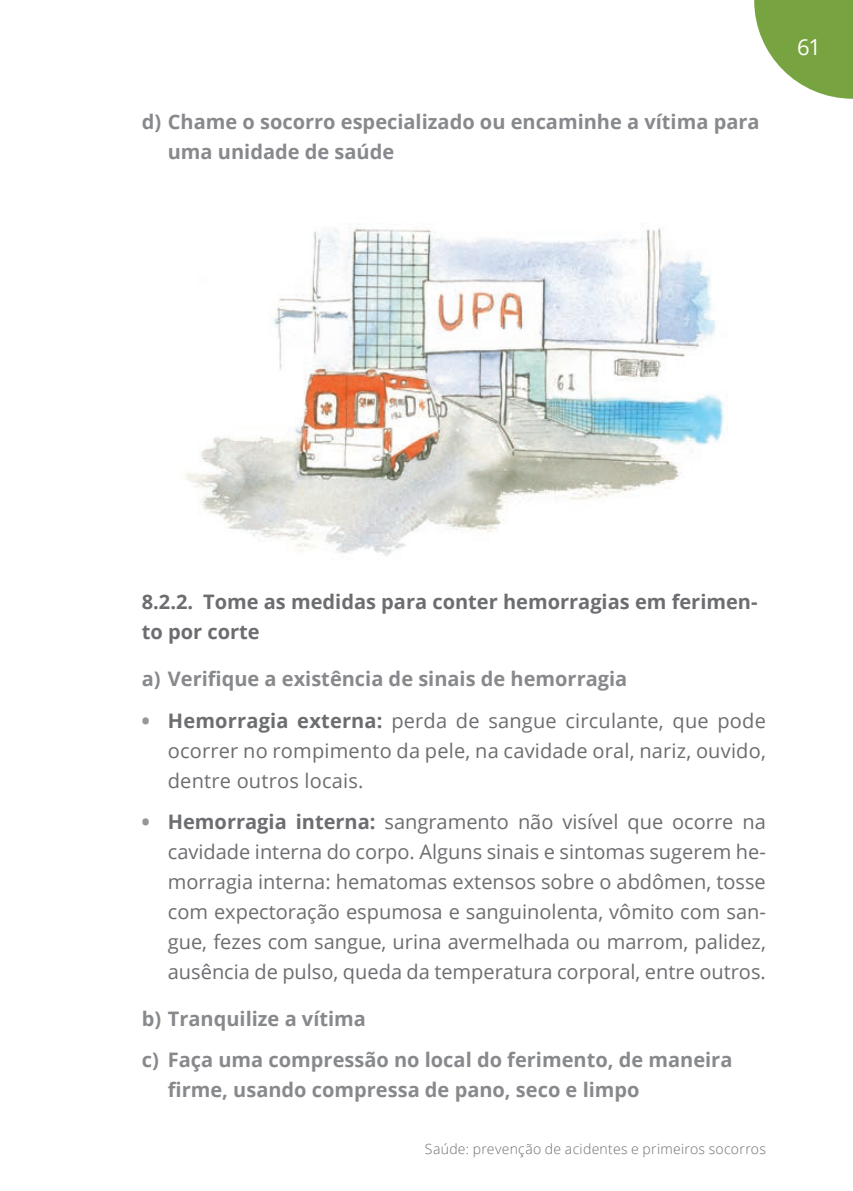
<style>
.page{position:relative;width:853px;height:1191px;background:#fff}
.page>*{position:absolute;margin:0;border:0;box-sizing:border-box;transform-origin:0 0}
.t1{font:22px "Open Sans";color:#fff}
.t2{font:20px/30px "Open Sans";letter-spacing:.005em;color:#6c6d70;text-align:justify}
.t3{font:700 20px/30px "Open Sans";color:#87898c}
.t4{font:700 20px/30px "Open Sans";color:#6c6d70}
.t5{font:300 14px "Open Sans";letter-spacing:.02em;color:#6c6d70}
.s1{font-weight:800;color:#95979a}
.s2{font-weight:700}
</style>
<div class="page">
<img style="left:186px;top:224px;width:538px;height:332px">
<svg style="left:754px;top:0;width:99px;height:99px"></svg>
<p class="t3" style="left:168px;top:106px;width:593px;text-indent:-26px">d) Chame o socorro especializado ou encaminhe a vítima para uma unidade de saúde</p>
<p class="t1" style="left:796px;top:32px;width:25px">61</p>
<p class="t4" style="left:142px;top:586px;width:617px">8.2.2. Tome as medidas para conter hemorragias em ferimen&shy;to por corte</p>
<p class="t3" style="left:142px;top:663px;width:487px">a) Verifique a existência de sinais de hemorragia</p>
<p class="t2" style="left:168px;top:705px;width:599px;text-indent:-26px"><span class="s1">•</span> <span class="s2">Hemorragia externa:</span> perda de sangue circulante, que pode ocorrer no rompimento da pele, na cavidade oral, nariz, ouvido, dentre outros locais.</p>
<p class="t2" style="left:168px;top:806px;width:599px;text-indent:-26px"><span class="s1">•</span> <span class="s2">Hemorragia interna:</span> sangramento não visível que ocorre na cavidade interna do corpo. Alguns sinais e sintomas sugerem he&shy;morragia interna: hematomas extensos sobre o abdômen, tosse com expectoração espumosa e sanguinolenta, vômito com san&shy;gue, fezes com sangue, urina avermelhada ou marrom, palidez, ausência de pulso, queda da temperatura corporal, entre outros.</p>
<p class="t3" style="left:142px;top:997px;width:592px;line-height:41.4px">b) Tranquilize a vítima<br>c) Faça uma compressão no local do ferimento, de maneira</p>
<p class="t3" style="left:168px;top:1074px;width:473px">firme, usando compressa de pano, seco e limpo</p>
<p class="t5" style="left:425px;top:1139px;width:342px">Saúde: prevenção de acidentes e primeiros socorros</p>
</div>
